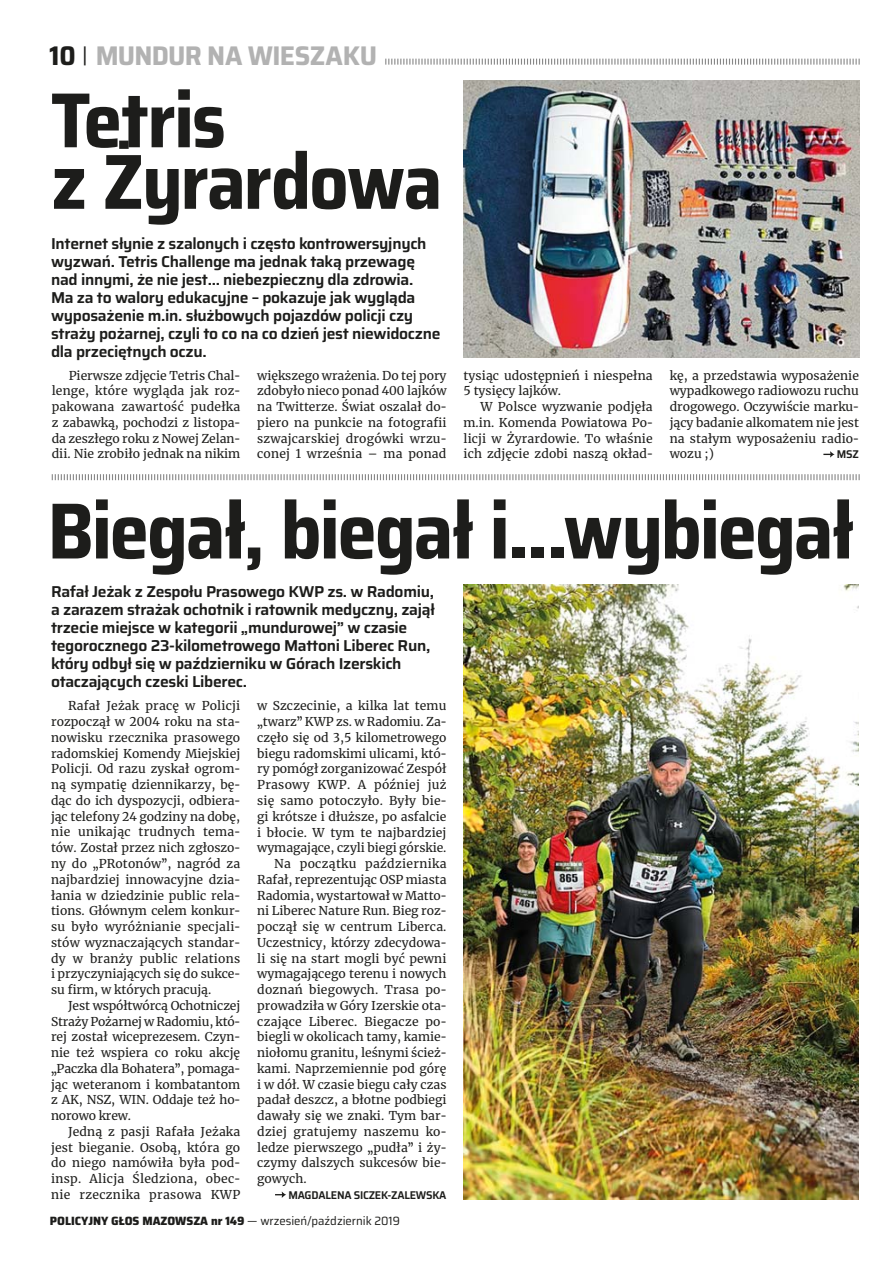
<style>
.page{position:relative;width:893px;height:1263px;background:#fff}
.page>*{position:absolute;margin:0;border:0;box-sizing:border-box;transform-origin:0 0}
.t1{font:700 semi-condensed 79.5px "Saira";letter-spacing:-.025em;color:#1d1d1b}
.t2{font:700 semi-condensed 78px/61.5px "Saira";letter-spacing:-.025em;color:#1d1d1b}
.t3{font:700 27px "Saira Fix";letter-spacing:-.015em;color:#b2b2b2}
.t4{font:600 15.75px/18px "Saira";letter-spacing:-.02em;color:#1d1d1b}
.t5{font:13.5px/15.8px "Merriweather Fix";color:#1d1d1b;text-align:justify}
.t6{font:13.5px "Merriweather Fix";letter-spacing:.02em;color:#1d1d1b}
.t7{font:13.5px "Merriweather Fix";letter-spacing:.025em;color:#1d1d1b}
.t8{font:800 12px "Saira Fix";color:#1d1d1b}
.t9{font:600 11.25px "Saira Fix";letter-spacing:-.02em;color:#1d1d1b}
.s1{color:#1d1d1b}
.s2{font-weight:400;font-size:21px;color:#1d1d1b}
.s3{font-weight:400}
</style>
<div class="page">
<svg style="left:52px;top:474px;width:808px;height:6px"></svg>
<svg style="left:385px;top:59px;width:475px;height:6px"></svg>
<img style="left:463px;top:80px;width:397px;height:277px">
<svg style="left:823px;top:451px;width:12px;height:7px"></svg>
<svg style="left:275px;top:1191px;width:11px;height:7px"></svg>
<img style="left:463px;top:584px;width:396px;height:615px">
<h3 class="t3" style="left:50px;top:45px;width:329px"><span class="s1">10</span> <span class="s2">|</span> MUNDUR NA WIESZAKU</h3>
<h2 class="t2" style="left:51px;top:96px;width:393px">Tetris<br>z Żyrardowa</h2>
<p class="t4" style="left:51px;top:236px;width:391px">Internet słynie z szalonych i często kontrowersyjnych wyzwań. Tetris Challenge ma jednak taką przewagę nad innymi, że nie jest... niebezpieczny dla zdrowia.<br>Ma za to walory edukacyjne – pokazuje jak wygląda wyposażenie m.in. służbowych pojazdów policji czy straży pożarnej, czyli to co na co dzień jest niewidoczne dla przeciętnych oczu.</p>
<p class="t5" style="left:52px;top:368px;width:190px;text-indent:17px">Pierwsze zdjęcie Tetris Chal&shy;lenge, które wygląda jak roz&shy;pakowana zawartość pudełka z zabawką, pochodzi z listopa&shy;da zeszłego roku z Nowej Zelan&shy;dii. Nie zrobiło jednak na nikim</p>
<h1 class="t1" style="left:48px;top:498px;width:808px">Biegał, biegał i...wybiegał</h1>
<p class="t4" style="left:51px;top:584px;width:385px">Rafał Jeżak z Zespołu Prasowego KWP zs. w Radomiu, a zarazem strażak ochotnik i ratownik medyczny, zajął trzecie miejsce w kategorii „mundurowej” w czasie tegorocznego 23-kilometrowego Mattoni Liberec Run, który odbył się w październiku w Górach Izerskich otaczających czeski Liberec.</p>
<p class="t5" style="left:257px;top:368px;width:191px">większego wrażenia. Do tej pory zdobyło nieco ponad 400 lajków na Twitterze. Świat oszalał do&shy;piero na punkcie na fotografii szwajcarskiej drogówki wrzu&shy;conej 1 września – ma ponad</p>
<p class="t5" style="left:463px;top:368px;width:191px">tysiąc udostępnień i niespełna<br>5 tysięcy lajków.</p>
<p class="t5" style="left:670px;top:368px;width:191px">kę, a przedstawia wyposażenie wypadkowego radiowozu ruchu drogowego. Oczywiście marku&shy;jący badanie alkomatem nie jest na stałym wyposażeniu radio&shy;wozu ;)</p>
<p class="t5" style="left:463px;top:399px;width:191px;text-indent:17px">W Polsce wyzwanie podjęła m.in. Komenda Powiatowa Po&shy;licji w Żyrardowie. To właśnie ich zdjęcie zdobi naszą okład-</p>
<p class="t9" style="left:837px;top:450px;width:24px">MSZ</p>
<p class="t5" style="left:51px;top:699px;width:191px;text-indent:17px">Rafał Jeżak pracę w Policji rozpoczął w 2004 roku na sta&shy;nowisku rzecznika prasowego radomskiej Komendy Miejskiej Policji. Od razu zyskał ogrom&shy;ną sympatię dziennikarzy, bę&shy;dąc do ich dyspozycji, odbiera&shy;jąc telefony 24 godziny na dobę, nie unikając trudnych tema&shy;tów. Został przez nich zgłoszo&shy;ny do „PRotonów”, nagród za najbardziej innowacyjne dzia&shy;łania w dziedzinie public rela&shy;tions. Głównym celem konkur&shy;su było wyróżnianie specjali&shy;stów wyznaczających standar&shy;dy w branży public relations i przyczyniających się do sukce&shy;su firm, w których pracują.</p>
<p class="t5" style="left:51px;top:998px;width:191px;text-indent:17px">Jest współtwórcą Ochotniczej Straży Pożarnej w Radomiu, któ&shy;rej został wiceprezesem. Czyn&shy;nie też wspiera co roku akcję „Paczka dla Bohatera”, pomaga&shy;jąc weteranom i kombatantom z AK, NSZ, WIN. Oddaje też ho&shy;norowo krew.</p>
<p class="t5" style="left:51px;top:1124px;width:191px;text-indent:17px">Jedną z pasji Rafała Jeżaka jest bieganie. Osobą, która go do niego namówiła była pod&shy;insp. Alicja Śledziona, obec&shy;nie rzecznika prasowa KWP</p>
<p class="t5" style="left:257px;top:699px;width:191px">w Szczecinie, a kilka lat temu</p>
<p class="t5" style="left:257px;top:714px;width:191px">„twarz” KWP zs. w Radomiu. Za-</p>
<p class="t5" style="left:257px;top:730px;width:191px">częło się od 3,5 kilometrowego</p>
<p class="t5" style="left:257px;top:746px;width:191px">biegu radomskimi ulicami, któ-</p>
<p class="t5" style="left:257px;top:762px;width:191px">ry pomógł zorganizować Zespół</p>
<p class="t6" style="left:257px;top:778px;width:191px">Prasowy KWP. A później już</p>
<p class="t5" style="left:257px;top:793px;width:191px">się samo potoczyło. Były bie-</p>
<p class="t5" style="left:257px;top:809px;width:191px">gi krótsze i dłuższe, po asfalcie</p>
<p class="t5" style="left:257px;top:825px;width:191px">i błocie. W tym te najbardziej</p>
<p class="t5" style="left:257px;top:840px;width:191px">wymagające, czyli biegi górskie.</p>
<p class="t7" style="left:274px;top:857px;width:174px">Na początku października</p>
<p class="t5" style="left:257px;top:872px;width:191px">Rafał, reprezentując OSP miasta</p>
<p class="t5" style="left:257px;top:888px;width:191px">Radomia, wystartował w Matto-</p>
<p class="t5" style="left:257px;top:903px;width:191px">ni Liberec Nature Run. Bieg roz-</p>
<p class="t5" style="left:257px;top:919px;width:191px">począł się w centrum Liberca.</p>
<p class="t5" style="left:257px;top:935px;width:191px">Uczestnicy, którzy zdecydowa-</p>
<p class="t5" style="left:257px;top:951px;width:191px">li się na start mogli być pewni</p>
<p class="t5" style="left:257px;top:966px;width:191px">wymagającego terenu i nowych</p>
<p class="t5" style="left:257px;top:982px;width:191px">doznań biegowych. Trasa po-</p>
<p class="t5" style="left:257px;top:998px;width:191px">prowadziła w Góry Izerskie ota-</p>
<p class="t5" style="left:257px;top:1014px;width:191px">czające Liberec. Biegacze po-</p>
<p class="t5" style="left:257px;top:1029px;width:191px">biegli w okolicach tamy, kamie-</p>
<p class="t5" style="left:257px;top:1045px;width:191px">niołomu granitu, leśnymi ścież-</p>
<p class="t5" style="left:257px;top:1061px;width:191px">kami. Naprzemiennie pod górę</p>
<p class="t5" style="left:257px;top:1077px;width:191px">i w dół. W czasie biegu cały czas</p>
<p class="t5" style="left:257px;top:1092px;width:191px">padał deszcz, a błotne podbiegi</p>
<p class="t5" style="left:257px;top:1108px;width:191px">dawały się we znaki. Tym bar-</p>
<p class="t5" style="left:257px;top:1124px;width:191px">dziej gratujemy naszemu ko-</p>
<p class="t5" style="left:257px;top:1140px;width:191px">ledze pierwszego „pudła” i ży-</p>
<p class="t5" style="left:257px;top:1155px;width:191px">czymy dalszych sukcesów bie-</p>
<p class="t5" style="left:257px;top:1171px;width:51px">gowych.</p>
<p class="t9" style="left:288px;top:1190px;width:160px">MAGDALENA SICZEK-ZALEWSKA</p>
<p class="t8" style="left:50px;top:1215px;width:351px">POLICYJNY GŁOS MAZOWSZA nr 149 <span class="s3">— wrzesień/październik 2019</span></p>
</div>
